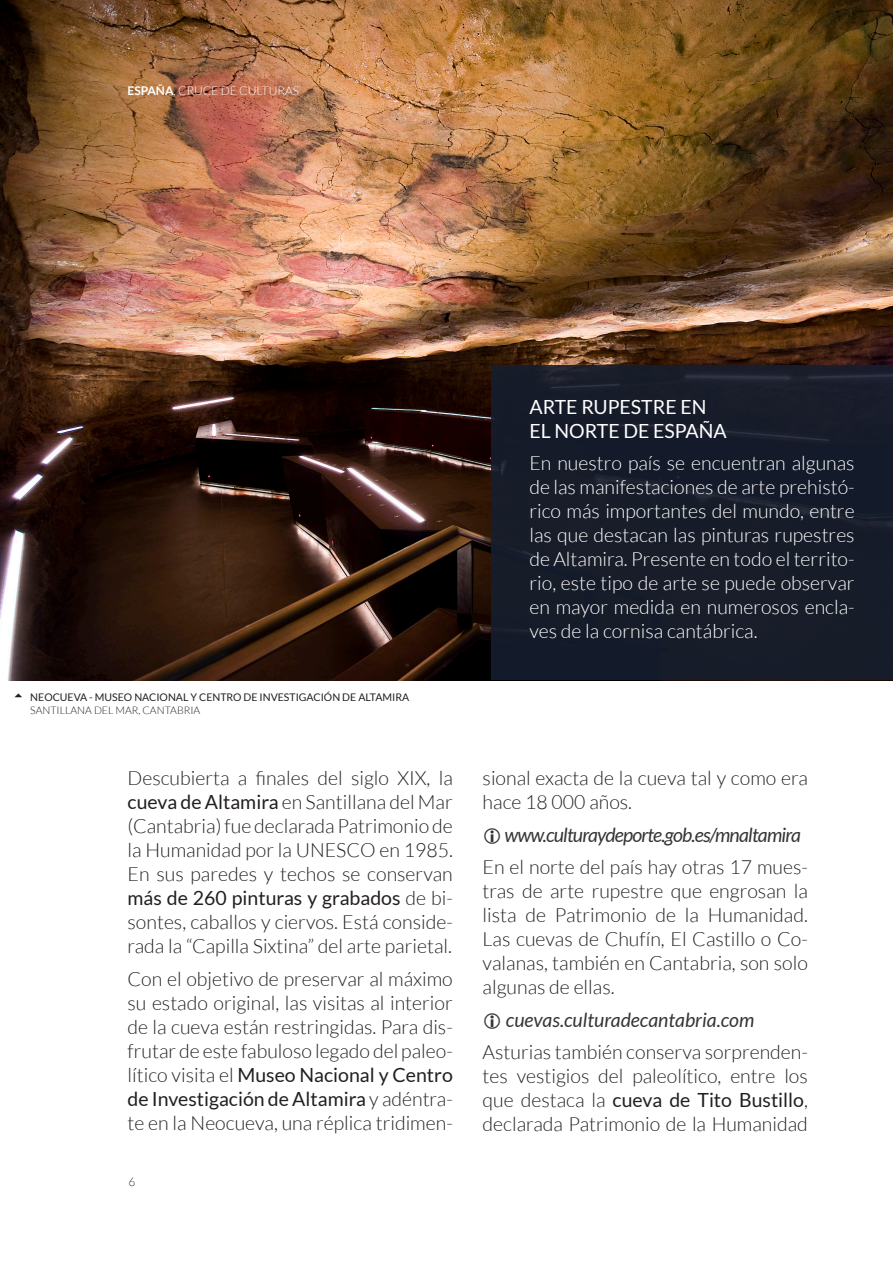
<style>
.page{position:relative;width:893px;height:1263px;background:#fff}
.page>*{position:absolute;margin:0;border:0;box-sizing:border-box;transform-origin:0 0}
.Body{font:300 19.5px/24px "Lato";color:#231f20;text-align:justify}
.Body-2{font:300 19.5px/24px "Lato";color:#fff;text-align:justify}
.t1{font:italic 19.5px "Lato";letter-spacing:-.04em;color:#353534}
.t2{font:19.5px/24px "Lato";color:#fff}
.t3{font:italic 19.5px "Lato";color:#353534}
.t4{font:300 12px "Lato";color:#fff}
.t5{font:300 12px "Lato";color:#353534}
.t6{font:10.5px "Lato";color:#231f20}
.SUBPIE_ARRIBA{font:300 10.5px "Lato";color:#231f20}
.s1{font-weight:700}
.s2{font-weight:400}
</style>
<div class="page">
<img style="left:0;top:0;width:893px;height:680px">
<div style="left:491px;top:366px;width:402px;height:314px;background:#161e2e"></div>
<p class="t4" style="left:128px;top:84px;width:173px"><span class="s1">ESPAÑA</span>, CRUCE DE CULTURAS</p>
<p class="t6" style="left:30px;top:691px;width:381px">NEOCUEVA - MUSEO NACIONAL Y CENTRO DE INVESTIGACIÓN DE ALTAMIRA</p>
<p class="SUBPIE_ARRIBA" style="left:30px;top:704px;width:171px">SANTILLANA DEL MAR, CANTABRIA</p>
<p class="Body" style="left:128px;top:766px;width:327px">Descubierta a finales del siglo XIX, la <span class="s2">cueva de Altamira</span> en Santillana del Mar (Cantabria) fue declarada Patrimonio de la Humanidad por la UNESCO en 1985.<br>En sus paredes y techos se conservan <span class="s2">más de 260 pinturas y grabados</span> de bi&shy;sontes, caballos y ciervos. Está conside&shy;rada la “Capilla Sixtina” del arte parietal.</p>
<p class="Body" style="left:128px;top:967px;width:327px">Con el objetivo de preservar al máximo su estado original, las visitas al interior de la cueva están restringidas. Para dis&shy;frutar de este fabuloso legado del paleo&shy;lítico visita el <span class="s2">Museo Nacional y Centro de Investigación de Altamira</span> y adéntra&shy;te en la Neocueva, una réplica tridimen-</p>
<p class="t5" style="left:128px;top:1175px;width:8px">6</p>
<h3 class="t2" style="left:529px;top:395px;width:199px">ARTE RUPESTRE EN<br>EL NORTE DE ESPAÑA</h3>
<p class="Body-2" style="left:529px;top:451px;width:327px">En nuestro país se encuentran algunas de las manifestaciones de arte prehistó&shy;rico más importantes del mundo, entre las que destacan las pinturas rupestres de Altamira. Presente en todo el territo&shy;rio, este tipo de arte se puede observar en mayor medida en numerosos encla&shy;ves de la cornisa cantábrica.</p>
<p class="Body" style="left:483px;top:766px;width:327px">sional exacta de la cueva tal y como era hace 18 000 años.</p>
<p class="t1" style="left:504px;top:824px;width:298px">www.culturaydeporte.gob.es/mnaltamira</p>
<p class="Body" style="left:483px;top:855px;width:327px">En el norte del país hay otras 17 mues&shy;tras de arte rupestre que engrosan la lista de Patrimonio de la Humanidad.<br>Las cuevas de Chufín, El Castillo o Co&shy;valanas, también en Cantabria, son solo algunas de ellas.</p>
<p class="t3" style="left:506px;top:1009px;width:250px">cuevas.culturadecantabria.com</p>
<p class="Body" style="left:483px;top:1040px;width:327px">Asturias también conserva sorprenden&shy;tes vestigios del paleolítico, entre los que destaca la <span class="s2">cueva de Tito Bustillo</span>, declarada Patrimonio de la Humanidad</p>
</div>
